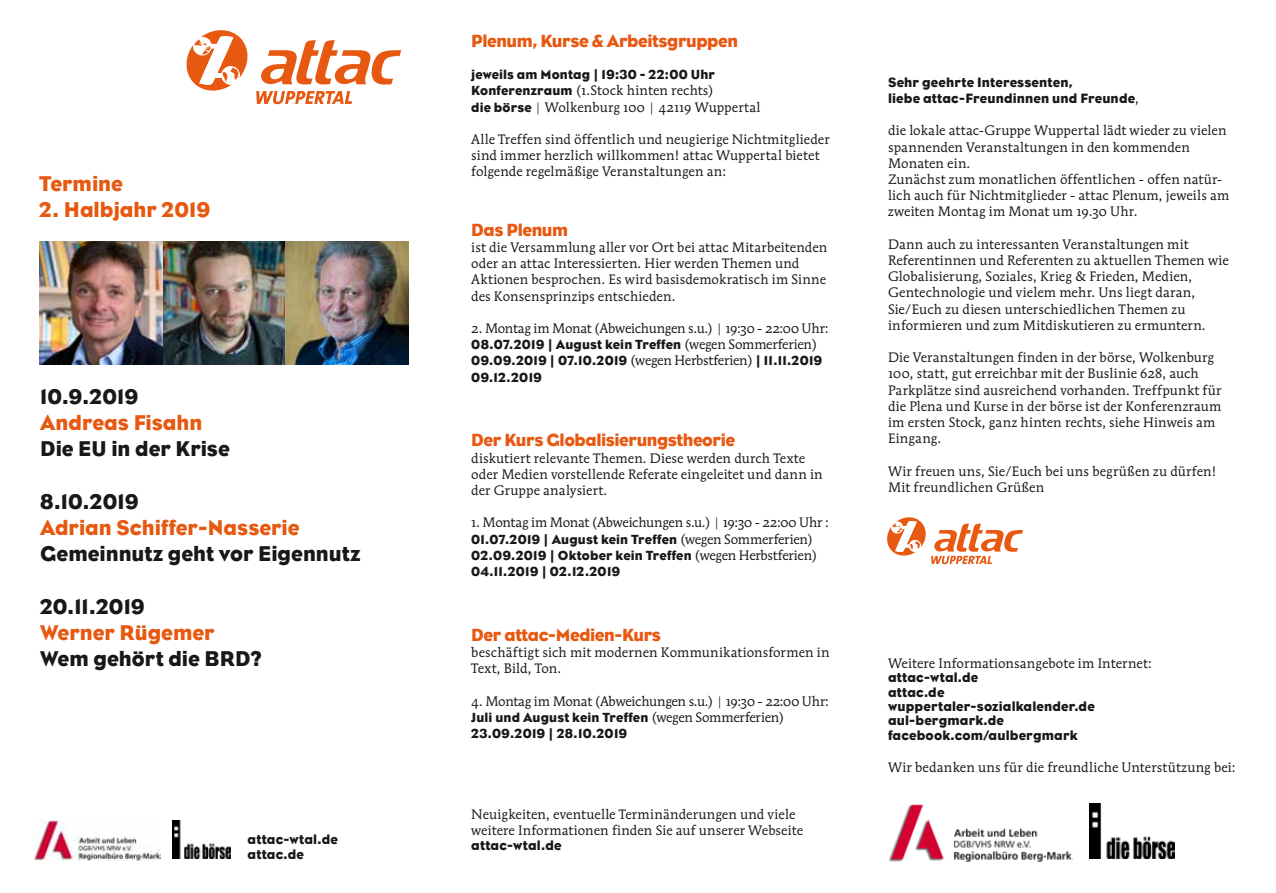
<style>
.page{position:relative;width:1276px;height:893px;background:#fff}
.page>*{position:absolute;margin:0;border:0;box-sizing:border-box;transform-origin:0 0}
.t1{font:21.9px "Eagle Nummer Zwei";letter-spacing:.005em;color:#1a171b}
.t2{font:21.9px "Eagle Nummer Zwei";color:#e75811}
.t3{font:18px "Eagle Nummer Zwei";letter-spacing:-.025em;color:#e75811}
.t4{font:13.8px/14.2px "Eagle Nummer Zwei";letter-spacing:.01em;color:#1a171b}
.t5{font:13.5px/16.2px "Mendoza Rom ITC Book OS";letter-spacing:.015em;color:#1a171b}
.t6{font:13.5px/16.2px "Eagle Nummer Zwei";letter-spacing:.015em;color:#1a171b}
.t7{font:13.5px "Mendoza Rom ITC Book OS";letter-spacing:-.015em;color:#1a171b}
.s1{font-family:"Eagle Nummer Zwei"}
.s2{font-family:"Mendoza Rom ITC Book OS"}
.s3{font-family:"Mendoza Rom ITC Book OS";font-size:13.5px}
</style>
<div class="page">
<svg style="left:186px;top:30px;width:215px;height:74px"></svg>
<svg style="left:887px;top:517px;width:136px;height:47px"></svg>
<img style="left:172px;top:820px;width:58px;height:38px">
<img style="left:39px;top:241px;width:369px;height:123px">
<img style="left:33px;top:820px;width:127px;height:41px">
<img style="left:1089px;top:803px;width:85px;height:55px">
<img style="left:889px;top:804px;width:183px;height:58px">
<h1 class="t2" style="left:39px;top:171px;width:85px">Termine</h1>
<h1 class="t2" style="left:39px;top:197px;width:173px">2. Halbjahr 2019</h1>
<h1 class="t1" style="left:40px;top:384px;width:100px">10.9.2019</h1>
<h1 class="t2" style="left:40px;top:410px;width:164px">Andreas Fisahn</h1>
<h1 class="t1" style="left:40px;top:436px;width:191px">Die EU in der Krise</h1>
<h1 class="t1" style="left:40px;top:489px;width:100px">8.10.2019</h1>
<h1 class="t2" style="left:40px;top:515px;width:261px">Adrian Schiffer-Nasserie</h1>
<h1 class="t1" style="left:40px;top:541px;width:322px">Gemeinnutz geht vor Eigennutz</h1>
<h1 class="t1" style="left:40px;top:594px;width:106px">20.11.2019</h1>
<h1 class="t2" style="left:40px;top:620px;width:176px">Werner Rügemer</h1>
<h1 class="t1" style="left:40px;top:646px;width:223px">Wem gehört die BRD?</h1>
<p class="t4" style="left:247px;top:833px;width:92px">attac-wtal.de attac.de</p>
<h2 class="t3" style="left:471px;top:30px;width:268px">Plenum, Kurse &amp; Arbeitsgruppen</h2>
<p class="t6" style="left:471px;top:66px;width:245px">jeweils am Montag | 19:30 - 22:00 Uhr</p>
<p class="t5" style="left:471px;top:82px;width:291px"><span class="s1">Konferenzraum</span> (1.Stock hinten rechts)<br><span class="s1">die börse</span> | Wolkenburg 100 | 42119 Wuppertal</p>
<p class="t5" style="left:471px;top:131px;width:360px">Alle Treffen sind öffentlich und neugierige Nichtmitglieder sind immer herzlich willkommen! attac Wuppertal bietet folgende regelmäßige Veranstaltungen an:</p>
<h2 class="t3" style="left:471px;top:219px;width:98px">Das Plenum</h2>
<p class="t5" style="left:471px;top:239px;width:358px">ist die Versammlung aller vor Ort bei attac Mitarbeitenden oder an attac Interessierten. Hier werden Themen und Aktionen besprochen. Es wird basisdemokratisch im Sinne des Konsensprinzips entschieden.</p>
<p class="t7" style="left:471px;top:320px;width:359px">2. Montag im Monat (Abweichungen s.u.) | 19:30 - 22:00 Uhr:</p>
<p class="t6" style="left:471px;top:336px;width:352px">08.07.2019 | August kein Treffen <span class="s2">(wegen Sommerferien)<br></span>09.09.2019 | 07.10.2019 <span class="s2">(wegen Herbstferien)</span> | 11.11.2019<br>09.12.2019</p>
<h2 class="t3" style="left:471px;top:430px;width:265px">Der Kurs Globalisierungstheorie</h2>
<p class="t5" style="left:471px;top:449px;width:353px">diskutiert relevante Themen. Diese werden durch Texte oder Medien vorstellende Referate eingeleitet und dann in der Gruppe analysiert.</p>
<p class="t7" style="left:471px;top:514px;width:359px">1. Montag im Monat (Abweichungen s.u.) | 19:30 - 22:00 Uhr :</p>
<p class="t6" style="left:471px;top:531px;width:348px">01.07.2019 | August kein Treffen <span class="s2">(wegen Sommerferien)<br></span>02.09.2019 | Oktober kein Treffen <span class="s2">(wegen Herbstferien)<br></span>04.11.2019 | 02.12.2019</p>
<h2 class="t3" style="left:471px;top:624px;width:191px">Der attac-Medien-Kurs</h2>
<p class="t5" style="left:471px;top:644px;width:360px">beschäftigt sich mit modernen Kommunikationsformen in<br>Text, Bild, Ton.</p>
<p class="t7" style="left:471px;top:692px;width:359px">4. Montag im Monat (Abweichungen s.u.) | 19:30 - 22:00 Uhr:</p>
<p class="t6" style="left:471px;top:709px;width:315px">Juli und August kein Treffen <span class="s2">(wegen Sommerferien)<br></span>23.09.2019 | 28.10.2019</p>
<p class="t5" style="left:471px;top:806px;width:333px">Neuigkeiten, eventuelle Terminänderungen und viele weitere Informationen finden Sie auf unserer Webseite</p>
<p class="t4" style="left:471px;top:838px;width:92px">attac-wtal.de</p>
<p class="t4" style="left:888px;top:74px;width:252px;line-height:16.2px">Sehr geehrte Interessenten,<br>liebe attac-Freundinnen und Freunde<span class="s3">,</span></p>
<p class="t5" style="left:888px;top:122px;width:343px">die lokale attac-Gruppe Wuppertal lädt wieder zu vielen spannenden Veranstaltungen in den kommenden Monaten ein.<br>Zunächst zum monatlichen öffentlichen - offen natür&shy;lich auch für Nichtmitglieder - attac Plenum, jeweils am zweiten Montag im Monat um 19.30 Uhr.</p>
<p class="t5" style="left:888px;top:236px;width:342px">Dann auch zu interessanten Veranstaltungen mit Referentinnen und Referenten zu aktuellen Themen wie Globalisierung, Soziales, Krieg &amp; Frieden, Medien, Gentechnologie und vielem mehr. Uns liegt daran, Sie/Euch zu diesen unterschiedlichen Themen zu informieren und zum Mitdiskutieren zu ermuntern.</p>
<p class="t5" style="left:888px;top:349px;width:335px">Die Veranstaltungen finden in der börse, Wolkenburg 100, statt, gut erreichbar mit der Buslinie 628, auch Parkplätze sind ausreichend vorhanden. Treffpunkt für die Plena und Kurse in der börse ist der Konferenzraum im ersten Stock, ganz hinten rechts, siehe Hinweis am Eingang.</p>
<p class="t5" style="left:888px;top:463px;width:330px">Wir freuen uns, Sie/Euch bei uns begrüßen zu dürfen!<br>Mit freundlichen Grüßen</p>
<p class="t5" style="left:888px;top:655px;width:265px">Weitere Informationsangebote im Internet:</p>
<p class="t4" style="left:888px;top:671px;width:208px">attac-wtal.de<br>attac.de wuppertaler-sozialkalender.de aul-bergmark.de facebook.com/aulbergmark</p>
<p class="t5" style="left:888px;top:759px;width:349px">Wir bedanken uns für die freundliche Unterstützung bei:</p>
</div>
